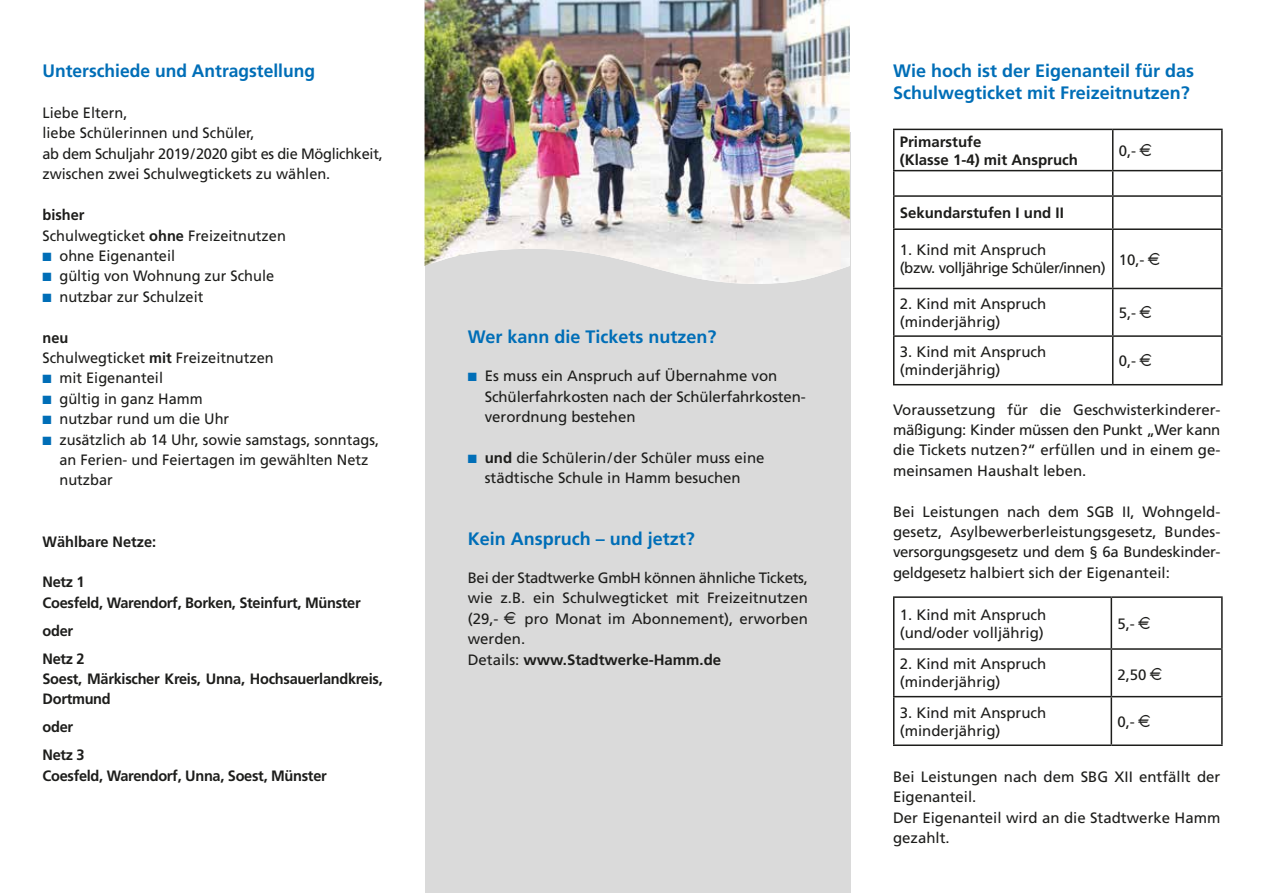
<style>
.page{position:relative;width:1263px;height:893px;background:#fff}
.page>*{position:absolute;margin:0;border:0;box-sizing:border-box;transform-origin:0 0}
.t1{font:700 18px/21.6px "Frutiger";color:#006eb7}
.t2{font:15px/20.4px "Frutiger";color:#1d1d1b}
.t3{font:700 15px/20.4px "Frutiger";letter-spacing:-.02em;color:#1d1d1b}
.t4{font:700 15px/18px "Frutiger";color:#1d1d1b}
.t5{font:15px/18px "Frutiger";letter-spacing:-.03em;color:#1d1d1b}
.s1{font-weight:700}
.s2{color:#006eb7}
</style>
<div class="page">
<div style="left:425px;top:133px;width:425px;height:760px;background:#dadada"></div>
<hr style="left:893px;top:129px;width:220px;height:1px;background:#1d1d1b">
<hr style="left:893px;top:130px;width:1px;height:40px;background:#1d1d1b">
<hr style="left:1113px;top:129px;width:110px;height:1px;background:#1d1d1b">
<hr style="left:1112px;top:130px;width:1px;height:40px;background:#1d1d1b">
<hr style="left:1221px;top:130px;width:2px;height:40px;background:#1d1d1b">
<hr style="left:893px;top:170px;width:220px;height:1px;background:#1d1d1b">
<svg style="left:893px;top:171px;width:1px;height:24px"></svg>
<hr style="left:1113px;top:170px;width:110px;height:1px;background:#1d1d1b">
<svg style="left:1112px;top:171px;width:1px;height:24px"></svg>
<hr style="left:1221px;top:171px;width:2px;height:24px;background:#1d1d1b">
<hr style="left:893px;top:195px;width:220px;height:2px;background:#1d1d1b">
<hr style="left:893px;top:197px;width:1px;height:31px;background:#1d1d1b">
<hr style="left:1113px;top:195px;width:110px;height:2px;background:#1d1d1b">
<hr style="left:1112px;top:197px;width:1px;height:31px;background:#1d1d1b">
<hr style="left:1221px;top:197px;width:2px;height:31px;background:#1d1d1b">
<hr style="left:893px;top:228px;width:220px;height:2px;background:#1d1d1b">
<hr style="left:893px;top:230px;width:1px;height:58px;background:#1d1d1b">
<hr style="left:1113px;top:228px;width:110px;height:2px;background:#1d1d1b">
<hr style="left:1112px;top:230px;width:1px;height:58px;background:#1d1d1b">
<hr style="left:1221px;top:230px;width:2px;height:58px;background:#1d1d1b">
<hr style="left:893px;top:288px;width:220px;height:1px;background:#1d1d1b">
<hr style="left:893px;top:289px;width:1px;height:46px;background:#1d1d1b">
<hr style="left:1113px;top:288px;width:110px;height:1px;background:#1d1d1b">
<hr style="left:1112px;top:289px;width:1px;height:46px;background:#1d1d1b">
<hr style="left:1221px;top:289px;width:2px;height:46px;background:#1d1d1b">
<hr style="left:893px;top:335px;width:220px;height:2px;background:#1d1d1b">
<hr style="left:893px;top:337px;width:1px;height:47px;background:#1d1d1b">
<hr style="left:1113px;top:335px;width:110px;height:2px;background:#1d1d1b">
<hr style="left:1112px;top:337px;width:1px;height:47px;background:#1d1d1b">
<hr style="left:1221px;top:337px;width:2px;height:47px;background:#1d1d1b">
<hr style="left:893px;top:384px;width:220px;height:1px;background:#1d1d1b">
<hr style="left:1113px;top:384px;width:110px;height:1px;background:#1d1d1b">
<hr style="left:893px;top:596px;width:218px;height:2px;background:#1d1d1b">
<hr style="left:893px;top:598px;width:1px;height:50px;background:#1d1d1b">
<hr style="left:1111px;top:596px;width:112px;height:2px;background:#1d1d1b">
<hr style="left:1110px;top:598px;width:2px;height:50px;background:#1d1d1b">
<hr style="left:1221px;top:598px;width:2px;height:50px;background:#1d1d1b">
<hr style="left:893px;top:648px;width:218px;height:2px;background:#1d1d1b">
<hr style="left:893px;top:650px;width:1px;height:46px;background:#1d1d1b">
<hr style="left:1111px;top:648px;width:112px;height:2px;background:#1d1d1b">
<hr style="left:1110px;top:650px;width:2px;height:46px;background:#1d1d1b">
<hr style="left:1221px;top:650px;width:2px;height:46px;background:#1d1d1b">
<hr style="left:893px;top:696px;width:218px;height:1px;background:#1d1d1b">
<hr style="left:893px;top:697px;width:1px;height:47px;background:#1d1d1b">
<hr style="left:1111px;top:696px;width:112px;height:1px;background:#1d1d1b">
<hr style="left:1110px;top:697px;width:2px;height:47px;background:#1d1d1b">
<hr style="left:1221px;top:697px;width:2px;height:47px;background:#1d1d1b">
<hr style="left:893px;top:744px;width:218px;height:2px;background:#1d1d1b">
<hr style="left:1111px;top:744px;width:112px;height:2px;background:#1d1d1b">
<img style="left:424px;top:0;width:426px;height:284px">
<p class="t1" style="left:43px;top:60px;width:274px">Unterschiede und Antragstellung</p>
<p class="t2" style="left:43px;top:103px;width:342px">Liebe Eltern,<br>liebe Schülerinnen und Schüler,<br>ab dem Schuljahr 2019/2020 gibt es die Möglichkeit, zwischen zwei Schulwegtickets zu wählen.</p>
<p class="t2" style="left:43px;top:205px;width:245px"><span class="s1">bisher<br></span>Schulwegticket <span class="s1">ohne</span> Freizeitnutzen</p>
<p class="t2" style="left:43px;top:246px;width:134px"><span class="s2">■</span> ohne Eigenanteil</p>
<p class="t2" style="left:43px;top:266px;width:233px"><span class="s2">■</span> gültig von Wohnung zur Schule</p>
<p class="t2" style="left:43px;top:286px;width:162px"><span class="s2">■</span> nutzbar zur Schulzeit</p>
<p class="t2" style="left:43px;top:327px;width:233px"><span class="s1">neu<br></span>Schulwegticket <span class="s1">mit</span> Freizeitnutzen</p>
<p class="t2" style="left:43px;top:368px;width:122px"><span class="s2">■</span> mit Eigenanteil</p>
<p class="t2" style="left:43px;top:388px;width:162px"><span class="s2">■</span> gültig in ganz Hamm</p>
<p class="t2" style="left:43px;top:409px;width:188px"><span class="s2">■</span> nutzbar rund um die Uhr</p>
<p class="t2" style="left:60px;top:429px;width:321px;text-indent:-17px"><span class="s2">■</span> zusätzlich ab 14 Uhr, sowie samstags, sonntags, an Ferien- und Feiertagen im gewählten Netz nutzbar</p>
<p class="t4" style="left:43px;top:532px;width:115px">Wählbare Netze:</p>
<p class="t3" style="left:43px;top:572px;width:320px">Netz 1<br>Coesfeld, Warendorf, Borken, Steinfurt, Münster</p>
<p class="t3" style="left:43px;top:616px;width:44px;line-height:27.9px">oder<br>Netz 2</p>
<p class="t3" style="left:43px;top:669px;width:342px">Soest, Märkischer Kreis, Unna, Hochsauerlandkreis,<br>Dortmund</p>
<p class="t3" style="left:43px;top:713px;width:44px;line-height:27.9px">oder<br>Netz 3</p>
<p class="t3" style="left:43px;top:765px;width:286px">Coesfeld, Warendorf, Unna, Soest, Münster</p>
<p class="t1" style="left:468px;top:326px;width:250px">Wer kann die Tickets nutzen?</p>
<p class="t2" style="left:485px;top:366px;width:322px;text-indent:-17px"><span class="s2">■</span> Es muss ein Anspruch auf Übernahme von<br>Schülerfahrkosten nach der Schülerfahrkosten&shy;verordnung bestehen</p>
<p class="t2" style="left:468px;top:448px;width:298px;text-align:center"><span class="s2">■</span> <span class="s1">und</span> die Schülerin/der Schüler muss eine städtische Schule in Hamm besuchen</p>
<p class="t1" style="left:468px;top:528px;width:229px">Kein Anspruch – und jetzt?</p>
<p class="t2" style="left:468px;top:568px;width:342px;text-align:justify">Bei der Stadtwerke GmbH können ähnliche Tickets, wie z.B. ein Schulwegticket mit Freizeitnutzen (29,-</p>
<p class="t2" style="left:468px;top:608px;width:342px;text-indent:57px">pro Monat im Abonnement), erworben werden.<br>Details: <span class="s1">www.Stadtwerke-Hamm.de</span></p>
<p class="t1" style="left:893px;top:60px;width:303px">Wie hoch ist der Eigenanteil für das<br>Schulwegticket mit Freizeitnutzen?</p>
<p class="t4" style="left:900px;top:132px;width:180px">Primarstufe<br>(Klasse 1-4) mit Anspruch</p>
<p class="t2" style="left:1119px;top:141px;width:19px">0,-</p>
<p class="t4" style="left:900px;top:204px;width:166px">Sekundarstufen I und II</p>
<p class="t5" style="left:900px;top:241px;width:208px">1. Kind mit Anspruch<br>(bzw. volljährige Schüler/innen)</p>
<p class="t2" style="left:1119px;top:250px;width:27px">10,-</p>
<p class="t2" style="left:900px;top:295px;width:148px;line-height:18px">2. Kind mit Anspruch (minderjährig)</p>
<p class="t2" style="left:1119px;top:303px;width:19px">5,-</p>
<p class="t2" style="left:900px;top:343px;width:148px;line-height:18px">3. Kind mit Anspruch (minderjährig)</p>
<p class="t2" style="left:1119px;top:351px;width:19px">0,-</p>
<p class="t2" style="left:893px;top:399px;width:329px;text-align:justify">Voraussetzung für die Geschwisterkinderer&shy;mäßigung: Kinder müssen den Punkt „Wer kann die Tickets nutzen?“ erfüllen und in einem ge&shy;meinsamen Haushalt leben.</p>
<p class="t2" style="left:893px;top:501px;width:329px;text-align:justify">Bei Leistungen nach dem SGB II, Wohngeld&shy;gesetz, Asylbewerberleistungsgesetz, Bundes&shy;versorgungsgesetz und dem § 6a Bundeskinder&shy;geldgesetz halbiert sich der Eigenanteil:</p>
<p class="t2" style="left:900px;top:606px;width:148px;line-height:18px">1. Kind mit Anspruch (und/oder volljährig)</p>
<p class="t2" style="left:1117px;top:614px;width:19px">5,-</p>
<p class="t2" style="left:900px;top:655px;width:148px;line-height:18px">2. Kind mit Anspruch (minderjährig)</p>
<p class="t2" style="left:1117px;top:664px;width:31px">2,50</p>
<p class="t2" style="left:900px;top:703px;width:148px;line-height:18px">3. Kind mit Anspruch (minderjährig)</p>
<p class="t2" style="left:1117px;top:712px;width:19px">0,-</p>
<p class="t2" style="left:893px;top:766px;width:329px">Bei Leistungen nach dem SBG XII entfällt der<br>Eigenanteil.<br>Der Eigenanteil wird an die Stadtwerke Hamm gezahlt.</p>
</div>
